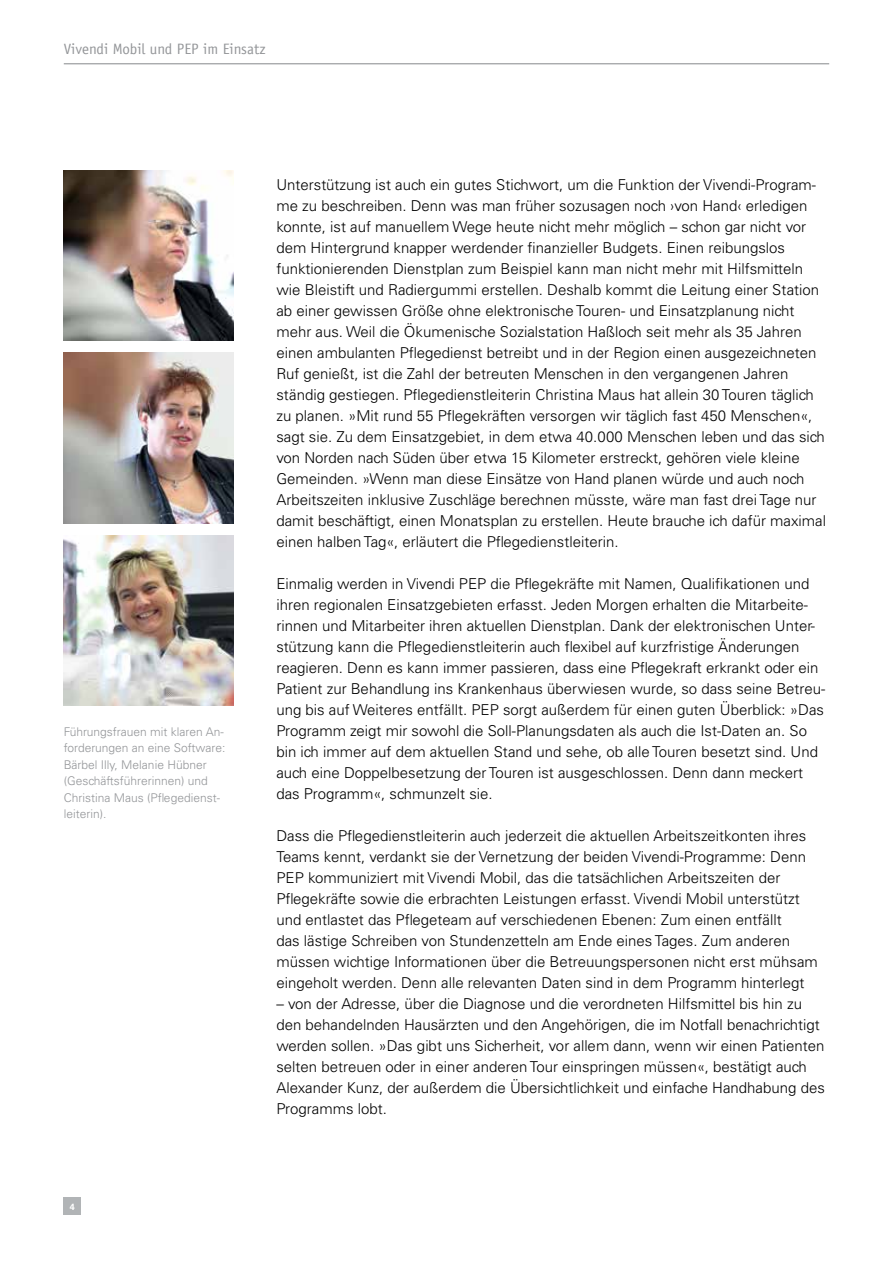
<style>
.page{position:relative;width:893px;height:1263px;background:#fff}
.page>*{position:absolute;margin:0;border:0;box-sizing:border-box;transform-origin:0 0}
.t1{font:300 15px/21px "Univers LT Std";color:#000}
.t2{font:15px "Officina Sans";color:#939598}
.t3{font:300 12px/16.5px "Univers LT Std";color:#939598}
.t4{font:700 9px "Univers LT Std";color:#fff}
</style>
<div class="page">
<div style="left:64px;top:1198px;width:17px;height:17px;background:#b1b4b6"></div>
<hr style="left:64px;top:63px;width:765px;height:1px;background:#939598">
<img style="left:64px;top:170px;width:170px;height:170px">
<img style="left:64px;top:353px;width:170px;height:170px">
<img style="left:64px;top:536px;width:170px;height:170px">
<p class="t2" style="left:64px;top:40px;width:203px">Vivendi Mobil und PEP im Einsatz</p>
<p class="t3" style="left:64px;top:723px;width:163px">Führungsfrauen mit klaren An&shy;forderungen an eine Software:<br>Bärbel Illy, Melanie Hübner (Geschäftsführerinnen) und<br>Christina Maus (Pflegedienst&shy;leiterin).</p>
<p class="t4" style="left:70px;top:1201px;width:7px">4</p>
<p class="t1" style="left:276px;top:174px;width:551px">Unterstützung ist auch ein gutes Stichwort, um die Funktion der Vivendi-Program&shy;me zu beschreiben. Denn was man früher sozusagen noch ›von Hand‹ erledigen konnte, ist auf manuellem Wege heute nicht mehr möglich – schon gar nicht vor dem Hintergrund knapper werdender finanzieller Budgets. Einen reibungslos funktionierenden Dienstplan zum Beispiel kann man nicht mehr mit Hilfsmitteln wie Bleistift und Radiergummi erstellen. Deshalb kommt die Leitung einer Station ab einer gewissen Größe ohne elektronische Touren- und Einsatzplanung nicht mehr aus. Weil die Ökumenische Sozialstation Haßloch seit mehr als 35 Jahren einen ambulanten Pflegedienst betreibt und in der Region einen ausgezeichneten Ruf genießt, ist die Zahl der betreuten Menschen in den vergangenen Jahren ständig gestiegen. Pflegedienstleiterin Christina Maus hat allein 30 Touren täglich zu planen. »Mit rund 55 Pflegekräften versorgen wir täglich fast 450 Menschen«, sagt sie. Zu dem Einsatzgebiet, in dem etwa 40.000 Menschen leben und das sich von Norden nach Süden über etwa 15 Kilometer erstreckt, gehören viele kleine Gemeinden. »Wenn man diese Einsätze von Hand planen würde und auch noch Arbeitszeiten inklusive Zuschläge berechnen müsste, wäre man fast drei Tage nur damit beschäftigt, einen Monatsplan zu erstellen. Heute brauche ich dafür maximal einen halben Tag«, erläutert die Pflegedienstleiterin.</p>
<p class="t1" style="left:276px;top:573px;width:550px">Einmalig werden in Vivendi PEP die Pflegekräfte mit Namen, Qualifikationen und ihren regionalen Einsatzgebieten erfasst. Jeden Morgen erhalten die Mitarbeite&shy;rinnen und Mitarbeiter ihren aktuellen Dienstplan. Dank der elektronischen Unter&shy;stützung kann die Pflegedienstleiterin auch flexibel auf kurzfristige Änderungen reagieren. Denn es kann immer passieren, dass eine Pflegekraft erkrankt oder ein Patient zur Behandlung ins Krankenhaus überwiesen wurde, so dass seine Betreu&shy;ung bis auf Weiteres entfällt. PEP sorgt außerdem für einen guten Überblick: »Das Programm zeigt mir sowohl die Soll-Planungsdaten als auch die Ist-Daten an. So bin ich immer auf dem aktuellen Stand und sehe, ob alle Touren besetzt sind. Und auch eine Doppelbesetzung der Touren ist ausgeschlossen. Denn dann meckert das Programm«, schmunzelt sie.</p>
<p class="t1" style="left:276px;top:825px;width:543px">Dass die Pflegedienstleiterin auch jederzeit die aktuellen Arbeitszeitkonten ihres Teams kennt, verdankt sie der Vernetzung der beiden Vivendi-Programme: Denn PEP kommuniziert mit Vivendi Mobil, das die tatsächlichen Arbeitszeiten der Pflegekräfte sowie die erbrachten Leistungen erfasst. Vivendi Mobil unterstützt und entlastet das Pflegeteam auf verschiedenen Ebenen: Zum einen entfällt<br>das lästige Schreiben von Stundenzetteln am Ende eines Tages. Zum anderen müssen wichtige Informationen über die Betreuungspersonen nicht erst mühsam eingeholt werden. Denn alle relevanten Daten sind in dem Programm hinterlegt</p>
<p class="t1" style="left:276px;top:993px;width:550px">– von der Adresse, über die Diagnose und die verordneten Hilfsmittel bis hin zu den behandelnden Hausärzten und den Angehörigen, die im Notfall benachrichtigt werden sollen. »Das gibt uns Sicherheit, vor allem dann, wenn wir einen Patienten selten betreuen oder in einer anderen Tour einspringen müssen«, bestätigt auch Alexander Kunz, der außerdem die Übersichtlichkeit und einfache Handhabung des Programms lobt.</p>
</div>
